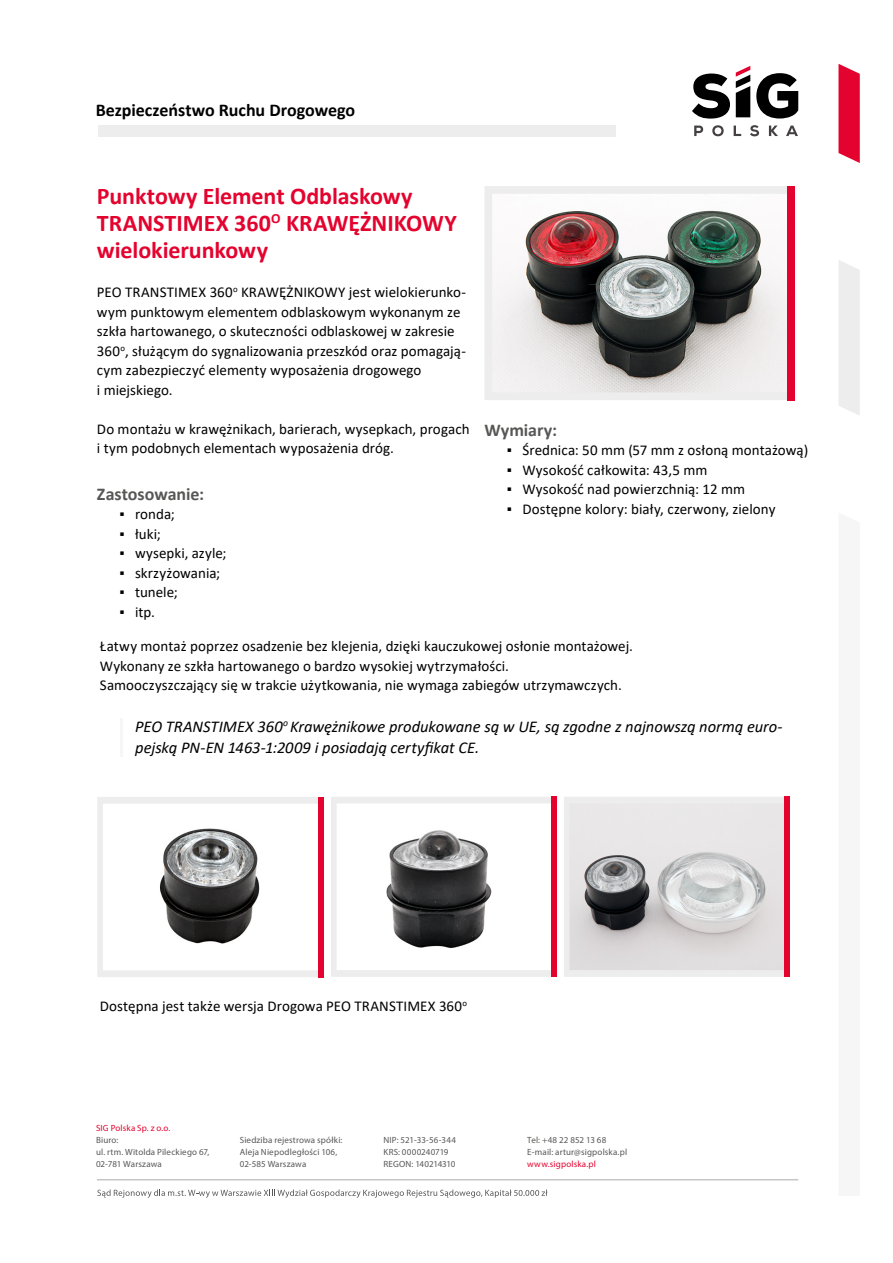
<style>
.page{position:relative;width:893px;height:1263px;background:#fff}
.page>*{position:absolute;margin:0;border:0;box-sizing:border-box;transform-origin:0 0}
.t1{font:700 24px/27px "Calibri";letter-spacing:-.005em;color:#e4032e}
.t2{font:700 18px "Calibri";color:#000}
.t3{font:700 18px "Calibri";letter-spacing:-.005em;color:#575756}
.t4{font:italic 16.5px/21px "Calibri";letter-spacing:-.005em;color:#000}
.t5{font:15px/19.5px "Calibri";letter-spacing:.005em;color:#000}
.t6{font:9px/12px "Myriad Pro";letter-spacing:.015em;color:#575756}
.t7{font:9px "Myriad Pro";letter-spacing:.015em;color:#e4032e}
</style>
<div class="page">
<svg style="left:692px;top:74px;width:38px;height:45px"></svg>
<svg style="left:756px;top:73px;width:42px;height:46px"></svg>
<svg style="left:736px;top:66px;width:14px;height:51px"></svg>
<svg style="left:694px;top:126px;width:9px;height:10px"></svg>
<svg style="left:712px;top:125px;width:12px;height:11px"></svg>
<svg style="left:734px;top:126px;width:7px;height:10px"></svg>
<svg style="left:750px;top:125px;width:9px;height:11px"></svg>
<svg style="left:769px;top:126px;width:9px;height:10px"></svg>
<svg style="left:786px;top:126px;width:12px;height:10px"></svg>
<svg style="left:97px;top:1189px;width:450px;height:9px"></svg>
<hr style="left:97px;top:1179px;width:701px;height:1px;background:#c6c6c6">
<svg style="left:838px;top:64px;width:22px;height:99px;background:#e72348"></svg>
<div style="left:839px;top:260px;width:21px;height:155px;background:#ededed"></div>
<div style="left:98px;top:125px;width:517px;height:11px;background:#ededed"></div>
<svg style="left:97px;top:797px;width:221px;height:180px"></svg>
<div style="left:318px;top:797px;width:6px;height:180px;background:#e4032e"></div>
<svg style="left:564px;top:797px;width:220px;height:180px;background:#d2d1d1"></svg>
<div style="left:784px;top:797px;width:6px;height:180px;background:#e4032e"></div>
<svg style="left:331px;top:797px;width:221px;height:180px"></svg>
<div style="left:552px;top:797px;width:5px;height:180px;background:#e4032e"></div>
<hr style="left:120px;top:719px;width:2px;height:38px;background:#f6f6f6">
<img style="left:128px;top:805px;width:163px;height:162px">
<img style="left:360px;top:810px;width:157px;height:156px">
<img style="left:485px;top:186px;width:302px;height:214px">
<div style="left:787px;top:186px;width:7px;height:214px;background:#e4032e"></div>
<p class="t2" style="left:96px;top:97px;width:261px">Bezpieczeństwo Ruchu Drogowego</p>
<h1 class="t1" style="left:97px;top:182px;width:361px">Punktowy Element Odblaskowy<br>TRANSTIMEX 360<sup>O</sup> KRAWĘŻNIKOWY wielokierunkowy</h1>
<p class="t5" style="left:97px;top:282px;width:371px">PEO TRANSTIMEX 360<sup>o</sup> KRAWĘŻNIKOWY jest wielokierunko&shy;wym punktowym elementem odblaskowym wykonanym ze szkła hartowanego, o skuteczności odblaskowej w zakresie 360<sup>o</sup>, służącym do sygnalizowania przeszkód oraz pomagają&shy;cym zabezpieczyć elementy wyposażenia drogowego<br>i miejskiego.</p>
<p class="t5" style="left:97px;top:418px;width:374px">Do montażu w krawężnikach, barierach, wysepkach, progach i tym podobnych elementach wyposażenia dróg.</p>
<h2 class="t3" style="left:97px;top:481px;width:109px">Zastosowanie:</h2>
<p class="t5" style="left:119px;top:504px;width:57px">▪ ronda;</p>
<p class="t5" style="left:119px;top:523px;width:43px">▪ łuki;</p>
<p class="t5" style="left:119px;top:543px;width:109px">▪ wysepki, azyle;</p>
<p class="t5" style="left:119px;top:562px;width:102px">▪ skrzyżowania;</p>
<p class="t5" style="left:119px;top:582px;width:60px">▪ tunele;</p>
<p class="t5" style="left:119px;top:601px;width:37px">▪ itp.</p>
<h2 class="t3" style="left:484px;top:417px;width:74px">Wymiary:</h2>
<p class="t5" style="left:507px;top:440px;width:303px">▪ Średnica: 50 mm (57 mm z osłoną montażową)</p>
<p class="t5" style="left:507px;top:459px;width:202px">▪ Wysokość całkowita: 43,5 mm</p>
<p class="t5" style="left:507px;top:479px;width:240px">▪ Wysokość nad powierzchnią: 12 mm</p>
<p class="t5" style="left:507px;top:498px;width:270px">▪ Dostępne kolory: biały, czerwony, zielony</p>
<p class="t5" style="left:100px;top:636px;width:535px">Łatwy montaż poprzez osadzenie bez klejenia, dzięki kauczukowej osłonie montażowej.</p>
<p class="t5" style="left:100px;top:656px;width:411px">Wykonany ze szkła hartowanego o bardzo wysokiej wytrzymałości.</p>
<p class="t5" style="left:100px;top:675px;width:523px">Samooczyszczający się w trakcie użytkowania, nie wymaga zabiegów utrzymawczych.</p>
<p class="t4" style="left:135px;top:715px;width:649px">PEO TRANSTIMEX 360<sup>o</sup> Krawężnikowe produkowane są w UE, są zgodne z najnowszą normą euro&shy;pejską PN-EN 1463-1:2009 i posiadają certyfikat CE.</p>
<p class="t5" style="left:100px;top:996px;width:369px">Dostępna jest także wersja Drogowa PEO TRANSTIMEX 360<sup>o</sup></p>
<p class="t7" style="left:96px;top:1123px;width:76px">SIG Polska Sp. z o.o.</p>
<p class="t6" style="left:96px;top:1134px;width:115px">Biuro:<br>ul. rtm. Witolda Pileckiego 67,<br>02-781 Warszawa</p>
<p class="t6" style="left:240px;top:1134px;width:104px">Siedziba rejestrowa spółki:<br>Aleja Niepodległości 106,<br>02-585 Warszawa</p>
<p class="t6" style="left:384px;top:1134px;width:74px">NIP: 521-33-56-344<br>KRS: 0000240719<br>REGON: 140214310</p>
<p class="t6" style="left:527px;top:1134px;width:101px">Tel: +48 22 852 13 68<br>E-mail: artur@sigpolska.pl</p>
<p class="t7" style="left:527px;top:1159px;width:70px">www.sigpolska.pl</p>
</div>
